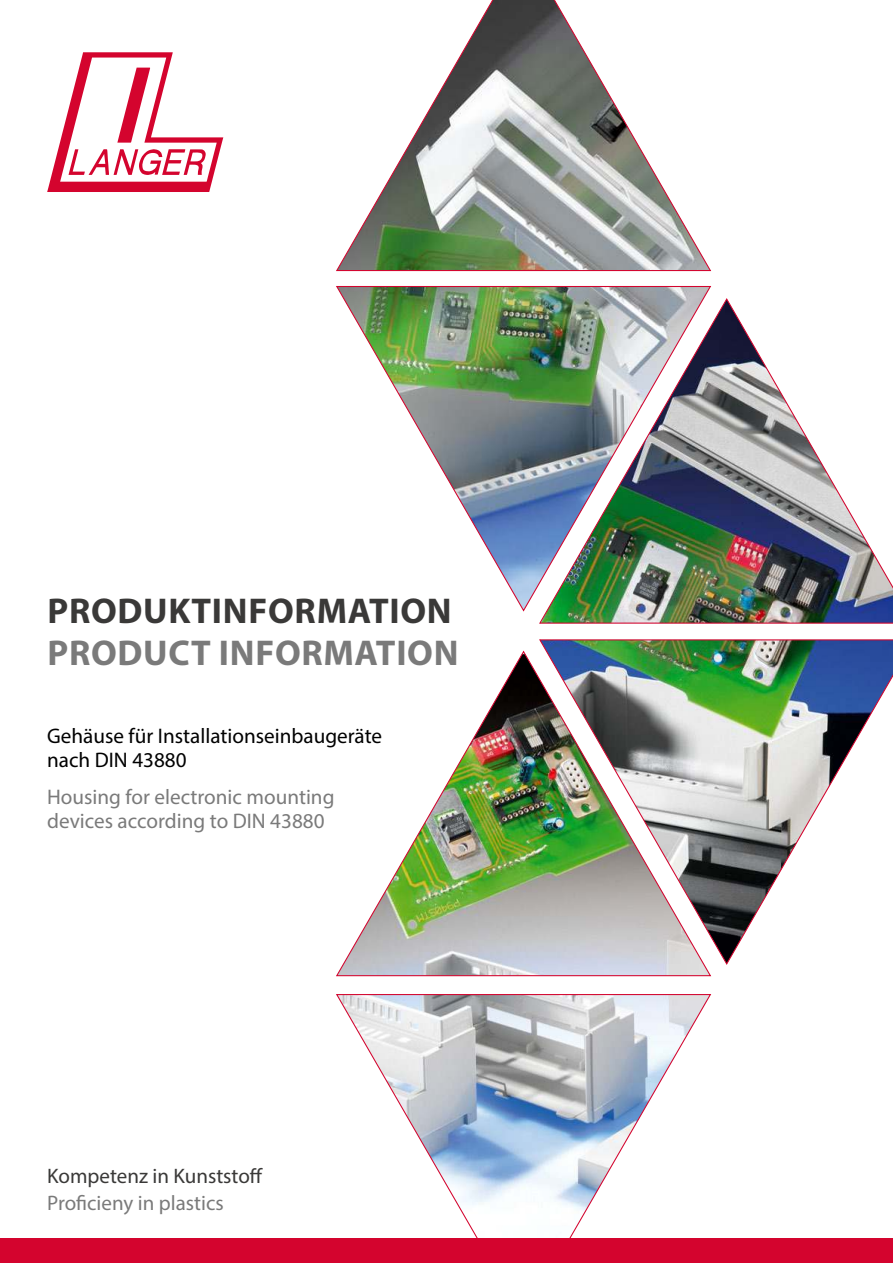
<style>
.page{position:relative;width:893px;height:1263px;background:#fff}
.page>*{position:absolute;margin:0;border:0;box-sizing:border-box;transform-origin:0 0}
.t1{font:700 36px "Myriad Pro";letter-spacing:.02em;color:#3a3938}
.t2{font:700 36px "Myriad Pro";letter-spacing:.02em;color:#7a7a7a}
.t3{font:21.15px/24.3px "Myriad Pro";color:#7a7a7a}
.t4{font:21.15px/24.3px "Myriad Pro";color:#000}
.t5{font:21px "Myriad Pro";color:#3a3938}
.t6{font:21px "Myriad Pro";color:#7a7a7a}
</style>
<div class="page">
<svg style="left:47px;top:52px;width:176px;height:140px"></svg>
<img style="left:539px;top:298px;width:354px;height:667px">
<img style="left:336px;top:0;width:376px;height:613px">
<img style="left:336px;top:649px;width:376px;height:589px">
<div style="left:0;top:1238px;width:893px;height:25px;background:#d4042e"></div>
<h1 class="t1" style="left:48px;top:592px;width:406px">PRODUKTINFORMATION</h1>
<h1 class="t2" style="left:48px;top:635px;width:413px">PRODUCT INFORMATION</h1>
<p class="t4" style="left:47px;top:724px;width:336px">Gehäuse für Installationseinbaugeräte nach DIN 43880</p>
<p class="t3" style="left:47px;top:785px;width:289px">Housing for electronic mounting devices according to DIN 43880</p>
<p class="t5" style="left:47px;top:1165px;width:217px">Kompetenz in Kunststoff</p>
<p class="t6" style="left:47px;top:1193px;width:178px">Proficieny in plastics</p>
</div>
